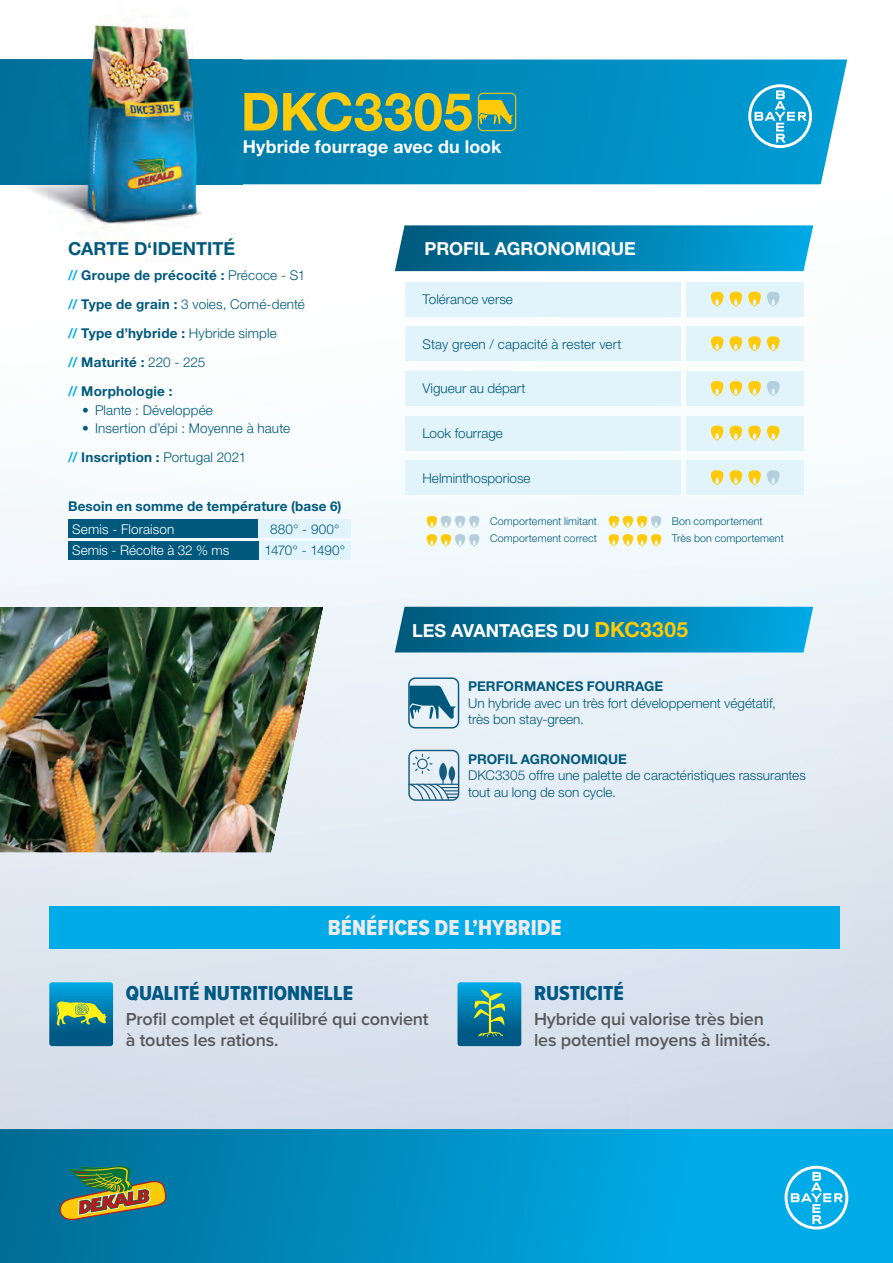
<style>
.page{position:relative;width:893px;height:1263px;background:#fff}
.page>*{position:absolute;margin:0;border:0;box-sizing:border-box;transform-origin:0 0}
.t1{font:700 52.5px "Helvetica Neue LT Pro";letter-spacing:.005em;color:#feca0a}
.t2{font:22.5px "Proxima Nova Cond Extrabld";color:#ececee}
.t3{font:21px "Proxima Nova Cond Extrabld";color:#005984}
.t4{font:600 18px/21px "Proxima Nova";letter-spacing:-.01em;color:#57585a}
.t5{font:700 18px "Helvetica Neue LT Pro";color:#fff}
.t6{font:700 18px "Helvetica Neue LT Pro";letter-spacing:-.005em;color:#00597d}
.t7{font:700 17.85px "Helvetica Neue LT Pro";letter-spacing:.005em;color:#fff}
.t8{font:300 13.5px/16.2px "Helvetica Neue LT Pro";color:#00597d}
.t9{font:700 13.5px/29px "Helvetica Neue LT Pro";letter-spacing:.01em;color:#00597d}
.t10{font:300 13.5px "Helvetica Neue LT Pro";letter-spacing:.005em;color:#fff}
.t11{font:300 13.5px "Helvetica Neue LT Pro";letter-spacing:-.04em;color:#00597d}
.t12{font:300 10.65px "Helvetica Neue LT Pro";letter-spacing:.01em;color:#00597d}
.s1{color:#00abe7}
.s2{font-weight:300}
.s3{font-weight:700;color:#00abe7}
.s4{font-weight:700}
.s5{font-size:21px;color:#feca0a}
</style>
<div class="page">
<img style="left:242px;top:59px;width:606px;height:2px">
<img style="left:209px;top:184px;width:422px;height:605px">
<div style="left:51px;top:500px;width:158px;height:107px;background:#f2f7fb"></div>
<svg style="left:242px;top:60px;width:605px;height:124px;background:#068ebf"></svg>
<img style="left:0;top:22px;width:242px;height:240px">
<div style="left:68px;top:520px;width:191px;height:18px;background:#00597d"></div>
<div style="left:259px;top:520px;width:92px;height:18px;background:#e1f4fc"></div>
<div style="left:259px;top:541px;width:92px;height:18px;background:#e1f4fc"></div>
<div style="left:68px;top:541px;width:191px;height:18px;background:#00597d"></div>
<img style="left:0;top:607px;width:324px;height:245px">
<svg style="left:0;top:1129px;width:893px;height:134px;background:#0092c7"></svg>
<svg style="left:784px;top:1166px;width:64px;height:63px"></svg>
<svg style="left:60px;top:1166px;width:106px;height:54px;background:#637f57"></svg>
<svg style="left:478px;top:93px;width:38px;height:38px"></svg>
<svg style="left:748px;top:84px;width:64px;height:64px"></svg>
<svg style="left:457px;top:982px;width:64px;height:64px;background:#057bac"></svg>
<svg style="left:473px;top:989px;width:33px;height:50px;background:#3c9183"></svg>
<div style="left:49px;top:906px;width:791px;height:43px;background:#00abe7"></div>
<svg style="left:49px;top:982px;width:64px;height:64px;background:#0379ab"></svg>
<svg style="left:56px;top:1001px;width:51px;height:24px"></svg>
<svg style="left:395px;top:225px;width:418px;height:46px;background:#0783b1"></svg>
<svg style="left:395px;top:607px;width:418px;height:45px;background:#0582b0"></svg>
<div style="left:405px;top:282px;width:276px;height:34px;background:#e1f4fc"></div>
<div style="left:686px;top:282px;width:118px;height:34px;background:#e1f4fc"></div>
<div style="left:686px;top:327px;width:118px;height:34px;background:#e1f4fc"></div>
<div style="left:686px;top:371px;width:118px;height:34px;background:#e1f4fc"></div>
<div style="left:686px;top:416px;width:118px;height:34px;background:#e1f4fc"></div>
<div style="left:686px;top:461px;width:118px;height:34px;background:#e1f4fc"></div>
<div style="left:405px;top:327px;width:276px;height:34px;background:#e1f4fc"></div>
<div style="left:405px;top:371px;width:276px;height:34px;background:#e1f4fc"></div>
<div style="left:405px;top:416px;width:276px;height:34px;background:#e1f4fc"></div>
<div style="left:405px;top:461px;width:276px;height:34px;background:#e1f4fc"></div>
<svg style="left:711px;top:292px;width:12px;height:15px"></svg>
<svg style="left:711px;top:336px;width:12px;height:15px"></svg>
<svg style="left:711px;top:381px;width:12px;height:15px"></svg>
<svg style="left:711px;top:425px;width:12px;height:15px"></svg>
<svg style="left:711px;top:470px;width:12px;height:15px"></svg>
<svg style="left:729px;top:292px;width:13px;height:15px"></svg>
<svg style="left:729px;top:336px;width:13px;height:15px"></svg>
<svg style="left:729px;top:381px;width:13px;height:15px"></svg>
<svg style="left:729px;top:425px;width:13px;height:15px"></svg>
<svg style="left:729px;top:470px;width:13px;height:15px"></svg>
<svg style="left:748px;top:292px;width:13px;height:15px"></svg>
<svg style="left:748px;top:336px;width:13px;height:15px"></svg>
<svg style="left:748px;top:381px;width:13px;height:15px"></svg>
<svg style="left:748px;top:425px;width:13px;height:15px"></svg>
<svg style="left:748px;top:470px;width:13px;height:15px"></svg>
<svg style="left:767px;top:292px;width:13px;height:15px"></svg>
<svg style="left:767px;top:336px;width:13px;height:15px"></svg>
<svg style="left:767px;top:381px;width:13px;height:15px"></svg>
<svg style="left:767px;top:425px;width:13px;height:15px"></svg>
<svg style="left:767px;top:470px;width:13px;height:15px"></svg>
<svg style="left:427px;top:516px;width:52px;height:12px"></svg>
<svg style="left:609px;top:516px;width:52px;height:12px"></svg>
<svg style="left:427px;top:534px;width:52px;height:12px"></svg>
<svg style="left:609px;top:534px;width:52px;height:12px"></svg>
<svg style="left:408px;top:750px;width:51px;height:51px;background:#aec6d6"></svg>
<div style="left:417px;top:758px;width:11px;height:11px;border:1px solid #165b7f;border-radius:50%"></div>
<svg style="left:408px;top:677px;width:51px;height:51px;background:#7eabbf"></svg>
<h1 class="t1" style="left:241px;top:93px;width:233px">DKC3305</h1>
<h3 class="t7" style="left:243px;top:140px;width:260px">Hybride fourrage avec du look</h3>
<h3 class="t6" style="left:68px;top:242px;width:169px">CARTE D‘IDENTITÉ</h3>
<h3 class="t5" style="left:425px;top:242px;width:213px">PROFIL AGRONOMIQUE</h3>
<h3 class="t5" style="left:393px;top:243px;width:199px">AGRONOMIC PROFILE</h3>
<p class="t9" style="left:68px;top:262px;width:239px"><span class="s1">//</span> Groupe de précocité : <span class="s2">Précoce - S1 </span><span class="s1">//</span> Type de grain : <span class="s2">3 voies, Corné-denté </span><span class="s1">//</span> Type d’hybride : <span class="s2">Hybride simple<br></span><span class="s1">//</span> Maturité : <span class="s2">220 - 225<br></span><span class="s1">//</span> Morphologie :</p>
<p class="t8" style="left:82px;top:403px;width:132px">• Plante : Développée</p>
<p class="t8" style="left:68px;top:415px;width:224px;line-height:29px;text-indent:14px">• Insertion d’épi : Moyenne à haute <span class="s3">//</span> <span class="s4">Inscription :</span> Portugal 2021</p>
<p class="t9" style="left:68px;top:494px;width:275px">Besoin en somme de température (base 6)</p>
<p class="t10" style="left:72px;top:524px;width:104px">Semis - Floraison</p>
<p class="t8" style="left:270px;top:522px;width:71px">880° - 900°</p>
<p class="t10" style="left:72px;top:545px;width:159px">Semis - Récolte à 32 % ms</p>
<p class="t11" style="left:264px;top:545px;width:82px">1470° - 1490°</p>
<p class="t8" style="left:422px;top:292px;width:92px">Tolérance verse</p>
<p class="t8" style="left:422px;top:337px;width:201px">Stay green / capacité à rester vert</p>
<p class="t8" style="left:422px;top:382px;width:105px">Vigueur au départ</p>
<p class="t8" style="left:422px;top:426px;width:82px">Look fourrage</p>
<p class="t8" style="left:422px;top:471px;width:110px">Helminthosporiose</p>
<p class="t12" style="left:490px;top:517px;width:108px">Comportement limitant</p>
<p class="t12" style="left:672px;top:517px;width:92px">Bon comportement</p>
<p class="t12" style="left:490px;top:534px;width:108px">Comportement correct</p>
<p class="t12" style="left:672px;top:534px;width:113px">Très bon comportement</p>
<h3 class="t5" style="left:412px;top:624px;width:277px">LES AVANTAGES DU <span class="s5">DKC3305</span></h3>
<p class="t9" style="left:468px;top:673px;width:197px">PERFORMANCES FOURRAGE</p>
<p class="t8" style="left:468px;top:696px;width:309px">Un hybride avec un très fort développement végétatif, très bon stay-green.</p>
<p class="t9" style="left:468px;top:746px;width:160px">PROFIL AGRONOMIQUE</p>
<p class="t8" style="left:468px;top:769px;width:339px">DKC3305 offre une palette de caractéristiques rassurantes tout au long de son cycle.</p>
<h2 class="t2" style="left:328px;top:920px;width:235px">BÉNÉFICES DE L’HYBRIDE</h2>
<h3 class="t3" style="left:126px;top:986px;width:229px">QUALITÉ NUTRITIONNELLE</h3>
<h3 class="t4" style="left:126px;top:1010px;width:304px">Profil complet et équilibré qui convient à toutes les rations.</h3>
<h3 class="t3" style="left:534px;top:986px;width:91px">RUSTICITÉ</h3>
<h3 class="t4" style="left:534px;top:1010px;width:238px">Hybride qui valorise très bien les potentiel moyens à limités.</h3>
</div>
